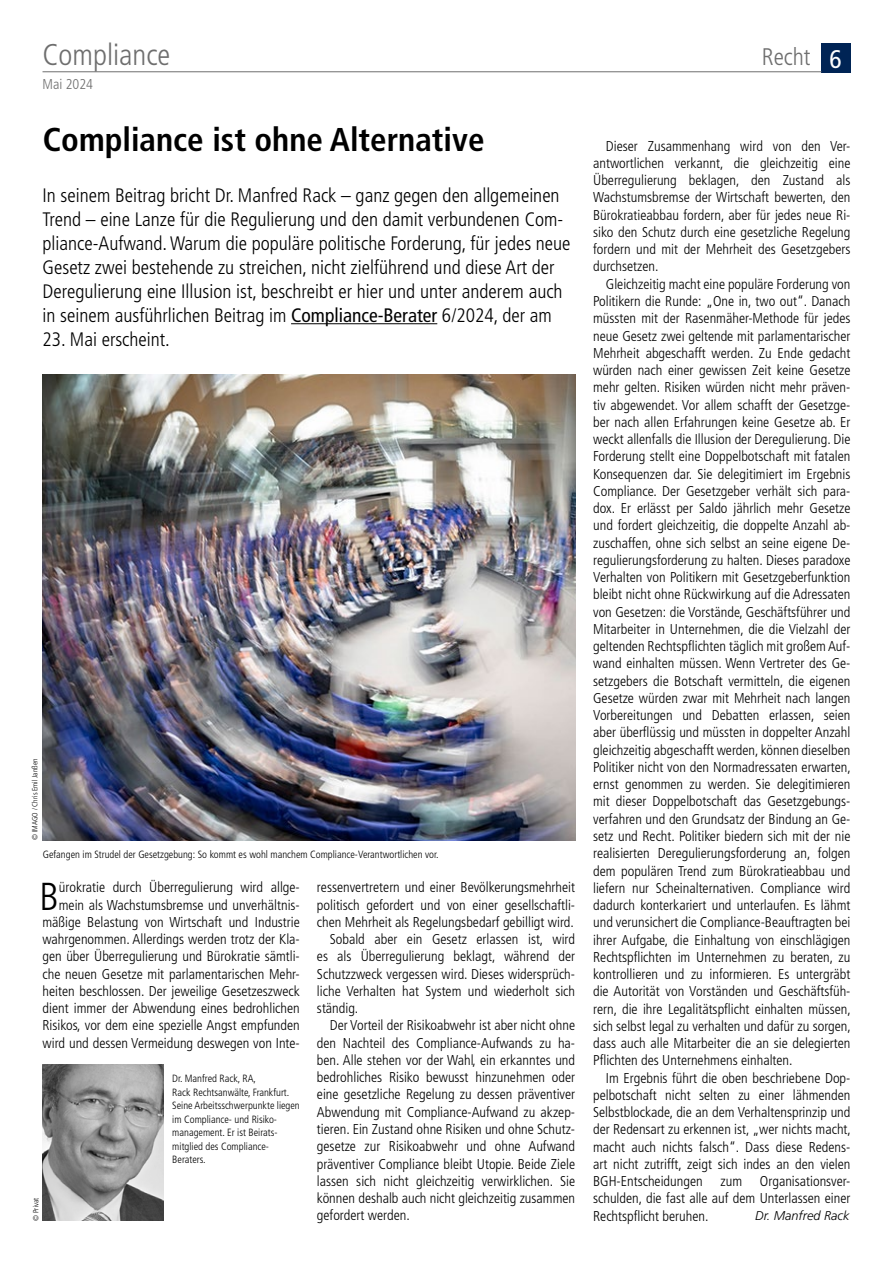
<style>
.page{position:relative;width:893px;height:1263px;background:#fff}
.page>*{position:absolute;margin:0;border:0;box-sizing:border-box;transform-origin:0 0}
.t1{font:300 condensed 39px "Frutiger LT Pro";color:#000}
.t2{font:700 condensed 33px "Frutiger LT Pro";color:#000}
.t3{font:300 condensed 30px "Frutiger LT Pro";color:#6e6e6e}
.t4{font:300 condensed 24px "Frutiger LT Pro";color:#6e6e6e}
.t5{font:300 condensed 19.5px/24px "Frutiger LT Pro";color:#000}
.t6{font:300 condensed 14.25px/17.2px "Frutiger LT Pro";color:#000;text-align:justify}
.t7{font:300 condensed 14.25px "Frutiger LT Pro";color:#6e6e6e}
.t8{font:italic 300 12.75px "Frutiger LT Pro";color:#000}
.t9{font:300 condensed 10.5px/13.5px "Frutiger LT Pro";color:#000}
.t10{font:300 condensed 7.5px "Frutiger LT Pro";color:#000}
.s1{font-weight:400;font-size:25.5px;color:#fff}
.s2{font-weight:400}
</style>
<div class="page">
<div style="left:821px;top:43px;width:29px;height:30px;background:#002455"></div>
<hr style="left:43px;top:71px;width:778px;height:1px;background:#6e6e6e">
<hr style="left:291px;top:323px;width:146px;height:1px;background:#000">
<img style="left:43px;top:375px;width:532px;height:466px">
<img style="left:43px;top:1065px;width:120px;height:156px">
<h3 class="t3" style="left:43px;top:37px;width:129px">Compliance</h3>
<h3 class="t4" style="left:762px;top:43px;width:81px">Recht <span class="s1">6</span></h3>
<p class="t7" style="left:43px;top:76px;width:52px">Mai 2024</p>
<h2 class="t2" style="left:43px;top:120px;width:443px">Compliance ist ohne Alternative</h2>
<p class="t5" style="left:43px;top:183px;width:529px">In seinem Beitrag bricht Dr. Manfred Rack – ganz gegen den allgemeinen Trend – eine Lanze für die Regulierung und den damit verbundenen Com&shy;pliance-Aufwand. Warum die populäre politische Forderung, für jedes neue Gesetz zwei bestehende zu streichen, nicht zielführend und diese Art der Deregulierung eine Illusion ist, beschreibt er hier und unter anderem auch in seinem ausführlichen Beitrag im <span class="s2">Compliance-Berater</span> 6/2024, der am</p>
<h3 class="t5" style="left:43px;top:327px;width:129px">23. Mai erscheint.</h3>
<p class="t6" style="left:593px;top:137px;width:259px;text-indent:13px">Dieser Zusammenhang wird von den Ver&shy;antwortlichen verkannt, die gleichzeitig eine Überregulierung beklagen, den Zustand als Wachstumsbremse der Wirtschaft bewerten, den Bürokratieabbau fordern, aber für jedes neue Ri&shy;siko den Schutz durch eine gesetzliche Regelung fordern und mit der Mehrheit des Gesetzgebers durchsetzen.</p>
<p class="t6" style="left:593px;top:275px;width:259px;text-indent:13px">Gleichzeitig macht eine populäre Forderung von Politikern die Runde: „One in, two out“. Danach müssten mit der Rasenmäher-Methode für jedes neue Gesetz zwei geltende mit parlamentarischer Mehrheit abgeschafft werden. Zu Ende gedacht würden nach einer gewissen Zeit keine Gesetze mehr gelten. Risiken würden nicht mehr präven&shy;tiv abgewendet. Vor allem schafft der Gesetzge&shy;ber nach allen Erfahrungen keine Gesetze ab. Er weckt allenfalls die Illusion der Deregulierung. Die Forderung stellt eine Doppelbotschaft mit fatalen Konsequenzen dar. Sie delegitimiert im Ergebnis Compliance. Der Gesetzgeber verhält sich para&shy;dox. Er erlässt per Saldo jährlich mehr Gesetze und fordert gleichzeitig, die doppelte Anzahl ab&shy;zuschaffen, ohne sich selbst an seine eigene De&shy;regulierungsforderung zu halten. Dieses paradoxe Verhalten von Politikern mit Gesetzgeberfunktion bleibt nicht ohne Rückwirkung auf die Adressaten von Gesetzen: die Vorstände, Geschäftsführer und Mitarbeiter in Unternehmen, die die Vielzahl der geltenden Rechtspflichten täglich mit großem Auf&shy;wand einhalten müssen. Wenn Vertreter des Ge&shy;setzgebers die Botschaft vermitteln, die eigenen Gesetze würden zwar mit Mehrheit nach langen Vorbereitungen und Debatten erlassen, seien aber überflüssig und müssten in doppelter Anzahl gleichzeitig abgeschafft werden, können dieselben Politiker nicht von den Normadressaten erwarten, ernst genommen zu werden. Sie delegitimieren mit dieser Doppelbotschaft das Gesetzgebungs&shy;verfahren und den Grundsatz der Bindung an Ge&shy;setz und Recht. Politiker biedern sich mit der nie realisierten Deregulierungsforderung an, folgen dem populären Trend zum Bürokratieabbau und liefern nur Scheinalternativen. Compliance wird dadurch konterkariert und unterlaufen. Es lähmt und verunsichert die Compliance-Beauftragten bei ihrer Aufgabe, die Einhaltung von einschlägigen Rechtspflichten im Unternehmen zu beraten, zu kontrollieren und zu informieren. Es untergräbt die Autorität von Vorständen und Geschäftsfüh&shy;rern, die ihre Legalitätspflicht einhalten müssen, sich selbst legal zu verhalten und dafür zu sorgen, dass auch alle Mitarbeiter die an sie delegierten Pflichten des Unternehmens einhalten.</p>
<p class="t6" style="left:593px;top:1069px;width:259px;text-indent:13px">Im Ergebnis führt die oben beschriebene Dop&shy;pelbotschaft nicht selten zu einer lähmenden Selbstblockade, die an dem Verhaltensprinzip und der Redensart zu erkennen ist, „wer nichts macht, macht auch nichts falsch“. Dass diese Redens&shy;art nicht zutrifft, zeigt sich indes an den vielen BGH-Entscheidungen</p>
<p class="t10" style="left:31px;top:840px;width:83px;rotate:-90deg">© IMAGO / Chris Emil Janßen</p>
<p class="t9" style="left:43px;top:847px;width:397px">Gefangen im Strudel der Gesetzgebung: So kommt es wohl manchem Compliance-Verantwortlichen vor.</p>
<p class="t6" style="left:43px;top:879px;width:259px;text-align:right">ürokratie durch Überregulierung wird allge&shy;mein als Wachstumsbremse und unverhältnis&shy;mäßige Belastung von Wirtschaft und Industrie wahrgenommen. Allerdings werden trotz der Kla&shy;gen über Überregulierung und Bürokratie sämtli&shy;che neuen Gesetze mit parlamentarischen Mehr&shy;heiten beschlossen. Der jeweilige Gesetzeszweck dient immer der Abwendung eines bedrohlichen Risikos, vor dem eine spezielle Angst empfunden wird und dessen Vermeidung deswegen von Inte-</p>
<p class="t6" style="left:317px;top:879px;width:260px">ressenvertretern und einer Bevölkerungsmehrheit</p>
<p class="t6" style="left:317px;top:896px;width:260px">politisch gefordert und von einer gesellschaftli-</p>
<p class="t6" style="left:317px;top:913px;width:258px">chen Mehrheit als Regelungsbedarf gebilligt wird.</p>
<p class="t6" style="left:330px;top:931px;width:247px">Sobald aber ein Gesetz erlassen ist, wird</p>
<p class="t6" style="left:317px;top:948px;width:260px">es als Überregulierung beklagt, während der</p>
<p class="t6" style="left:317px;top:965px;width:260px">Schutzzweck vergessen wird. Dieses widersprüch-</p>
<p class="t6" style="left:317px;top:982px;width:260px">liche Verhalten hat System und wiederholt sich</p>
<p class="t6" style="left:317px;top:1000px;width:43px">ständig.</p>
<p class="t6" style="left:330px;top:1017px;width:247px">Der Vorteil der Risikoabwehr ist aber nicht ohne</p>
<p class="t6" style="left:317px;top:1034px;width:260px">den Nachteil des Compliance-Aufwands zu ha-</p>
<p class="t6" style="left:317px;top:1051px;width:260px">ben. Alle stehen vor der Wahl, ein erkanntes und</p>
<p class="t6" style="left:317px;top:1069px;width:260px">bedrohliches Risiko bewusst hinzunehmen oder</p>
<p class="t6" style="left:317px;top:1086px;width:260px">eine gesetzliche Regelung zu dessen präventiver</p>
<p class="t6" style="left:317px;top:1103px;width:260px">Abwendung mit Compliance-Aufwand zu akzep-</p>
<p class="t6" style="left:317px;top:1120px;width:260px">tieren. Ein Zustand ohne Risiken und ohne Schutz-</p>
<p class="t6" style="left:317px;top:1138px;width:260px">gesetze zur Risikoabwehr und ohne Aufwand</p>
<p class="t6" style="left:317px;top:1155px;width:260px">präventiver Compliance bleibt Utopie. Beide Ziele</p>
<p class="t6" style="left:317px;top:1172px;width:260px">lassen sich nicht gleichzeitig verwirklichen. Sie</p>
<p class="t6" style="left:317px;top:1189px;width:260px">können deshalb auch nicht gleichzeitig zusammen</p>
<p class="t6" style="left:317px;top:1207px;width:94px">gefordert werden.</p>
<h1 class="t1" style="left:39px;top:874px;width:21px">B</h1>
<p class="t9" style="left:172px;top:1072px;width:129px">Dr. Manfred Rack, RA,<br>Rack Rechtsanwälte, Frankfurt.<br>Seine Arbeitsschwerpunkte liegen im Compliance- und Risiko&shy;management. Er ist Beirats&shy;mitglied des Compliance-<br>Beraters.</p>
<p class="t6" style="left:593px;top:1173px;width:259px;text-indent:167px">Organisationsver&shy;schulden, die fast alle auf dem Unterlassen einer Rechtspflicht beruhen.</p>
<p class="t6" style="left:720px;top:1173px;width:23px">zum</p>
<p class="t10" style="left:32px;top:1221px;width:25px;rotate:-90deg">© Privat</p>
<p class="t8" style="left:755px;top:1208px;width:96px">Dr. Manfred Rack</p>
</div>
